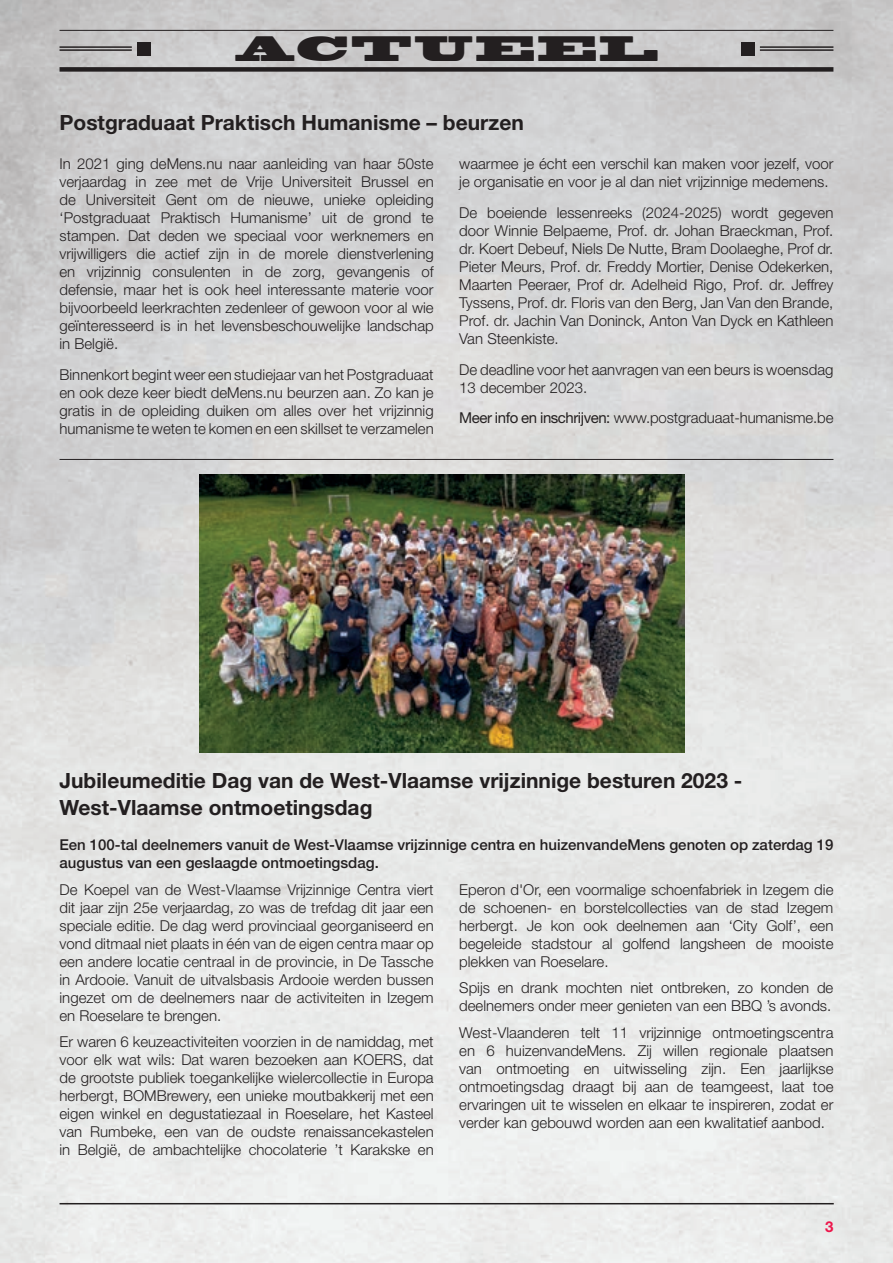
<style>
.page{position:relative;width:893px;height:1263px;background:#fff}
.page>*{position:absolute;margin:0;border:0;box-sizing:border-box;transform-origin:0 0}
.t1{font:33px "Blackoak Std";letter-spacing:.09em;color:#231f20}
.Inleiding_14pt_Helv{font:700 21px/27px "Helvetica Neue LT Std";color:#231f20}
.t2{font:300 15px/18px "Helvetica Neue LT Std";color:#231f20;text-align:justify}
.t3{font:500 15px/18px "Helvetica Neue LT Std";color:#231f20}
.t4{font:700 15px "Helvetica Neue LT Std";color:#ed164b}
.s1{font-weight:400}
</style>
<div class="page">
<img style="left:0;top:0;width:893px;height:1263px">
<div style="left:60px;top:67px;width:773px;height:5px;background:#231f20"></div>
<hr style="left:60px;top:30px;width:773px;height:1px;background:#231f20">
<div style="left:137px;top:42px;width:13px;height:13px;background:#231f20"></div>
<div style="left:741px;top:42px;width:13px;height:13px;background:#231f20"></div>
<hr style="left:60px;top:46px;width:72px;height:2px;background:#231f20">
<hr style="left:60px;top:49px;width:72px;height:2px;background:#231f20">
<hr style="left:760px;top:46px;width:73px;height:2px;background:#231f20">
<hr style="left:760px;top:49px;width:73px;height:2px;background:#231f20">
<hr style="left:60px;top:1203px;width:774px;height:1px;background:#231f20">
<img style="left:200px;top:474px;width:485px;height:278px">
<hr style="left:60px;top:459px;width:773px;height:1px;background:#231f20">
<p class="t1" style="left:235px;top:27px;width:425px">ACTUEEL</p>
<p class="Inleiding_14pt_Helv" style="left:60px;top:108px;width:466px">Postgraduaat Praktisch Humanisme – beurzen</p>
<p class="t2" style="left:60px;top:154px;width:376px">In 2021 ging deMens.nu naar aanleiding van haar 50ste verjaardag in zee met de Vrije Universiteit Brussel en de Universiteit Gent om de nieuwe, unieke opleiding ‘Postgraduaat Praktisch Humanisme’ uit de grond te stampen. Dat deden we speciaal voor werknemers en vrijwilligers die actief zijn in de morele dienstverlening en vrijzinnig consulenten in de zorg, gevangenis of defensie, maar het is ook heel interessante materie voor bijvoorbeeld leerkrachten zedenleer of gewoon voor al wie geïnteresseerd is in het levensbeschouwelijke landschap in België.</p>
<p class="t2" style="left:60px;top:365px;width:376px">Binnenkort begint weer een studiejaar van het Postgraduaat en ook deze keer biedt deMens.nu beurzen aan. Zo kan je gratis in de opleiding duiken om alles over het vrijzinnig humanisme te weten te komen en een skillset te verzamelen</p>
<p class="t2" style="left:459px;top:154px;width:376px">waarmee je écht een verschil kan maken voor jezelf, voor je organisatie en voor je al dan niet vrijzinnige medemens.</p>
<p class="t2" style="left:459px;top:203px;width:376px">De boeiende lessenreeks (2024-2025) wordt gegeven door Winnie Belpaeme, Prof. dr. Johan Braeckman, Prof. dr. Koert Debeuf, Niels De Nutte, Bram Doolaeghe, Prof dr.<br>Pieter Meurs, Prof. dr. Freddy Mortier, Denise Odekerken, Maarten Peeraer, Prof dr. Adelheid Rigo, Prof. dr. Jeffrey Tyssens, Prof. dr. Floris van den Berg, Jan Van den Brande, Prof. dr. Jachin Van Doninck, Anton Van Dyck en Kathleen Van Steenkiste.</p>
<p class="t2" style="left:459px;top:360px;width:376px">De deadline voor het aanvragen van een beurs is woensdag<br>13 december 2023.</p>
<p class="t2" style="left:459px;top:409px;width:376px"><span class="s1">Meer info en inschrijven:</span> www.postgraduaat-humanisme.be</p>
<p class="Inleiding_14pt_Helv" style="left:60px;top:766px;width:684px">Jubileumeditie Dag van de West-Vlaamse vrijzinnige besturen 2023 -<br>West-Vlaamse ontmoetingsdag</p>
<p class="t3" style="left:60px;top:835px;width:775px">Een 100-tal deelnemers vanuit de West-Vlaamse vrijzinnige centra en huizenvandeMens genoten op zaterdag 19 augustus van een geslaagde ontmoetingsdag.</p>
<p class="t2" style="left:60px;top:880px;width:376px">De Koepel van de West-Vlaamse Vrijzinnige Centra viert dit jaar zijn 25e verjaardag, zo was de trefdag dit jaar een speciale editie. De dag werd provinciaal georganiseerd en vond ditmaal niet plaats in één van de eigen centra maar op een andere locatie centraal in de provincie, in De Tassche in Ardooie. Vanuit de uitvalsbasis Ardooie werden bussen ingezet om de deelnemers naar de activiteiten in Izegem en Roeselare te brengen.</p>
<p class="t2" style="left:60px;top:1032px;width:376px">Er waren 6 keuzeactiviteiten voorzien in de namiddag, met voor elk wat wils: Dat waren bezoeken aan KOERS, dat de grootste publiek toegankelijke wielercollectie in Europa herbergt, BOMBrewery, een unieke moutbakkerij met een eigen winkel en degustatiezaal in Roeselare, het Kasteel van Rumbeke, een van de oudste renaissancekastelen in België, de ambachtelijke chocolaterie ’t Karakske en</p>
<p class="t2" style="left:459px;top:880px;width:376px">Eperon d'Or, een voormalige schoenfabriek in Izegem die de schoenen- en borstelcollecties van de stad Izegem herbergt. Je kon ook deelnemen aan ‘City Golf’, een begeleide stadstour al golfend langsheen de mooiste plekken van Roeselare.</p>
<p class="t2" style="left:459px;top:978px;width:376px">Spijs en drank mochten niet ontbreken, zo konden de deelnemers onder meer genieten van een BBQ ’s avonds.</p>
<p class="t2" style="left:459px;top:1023px;width:376px">West-Vlaanderen telt 11 vrijzinnige ontmoetingscentra en 6 huizenvandeMens. Zij willen regionale plaatsen van ontmoeting en uitwisseling zijn. Een jaarlijkse ontmoetingsdag draagt bij aan de teamgeest, laat toe ervaringen uit te wisselen en elkaar te inspireren, zodat er verder kan gebouwd worden aan een kwalitatief aanbod.</p>
<p class="t4" style="left:825px;top:1217px;width:10px">3</p>
</div>
